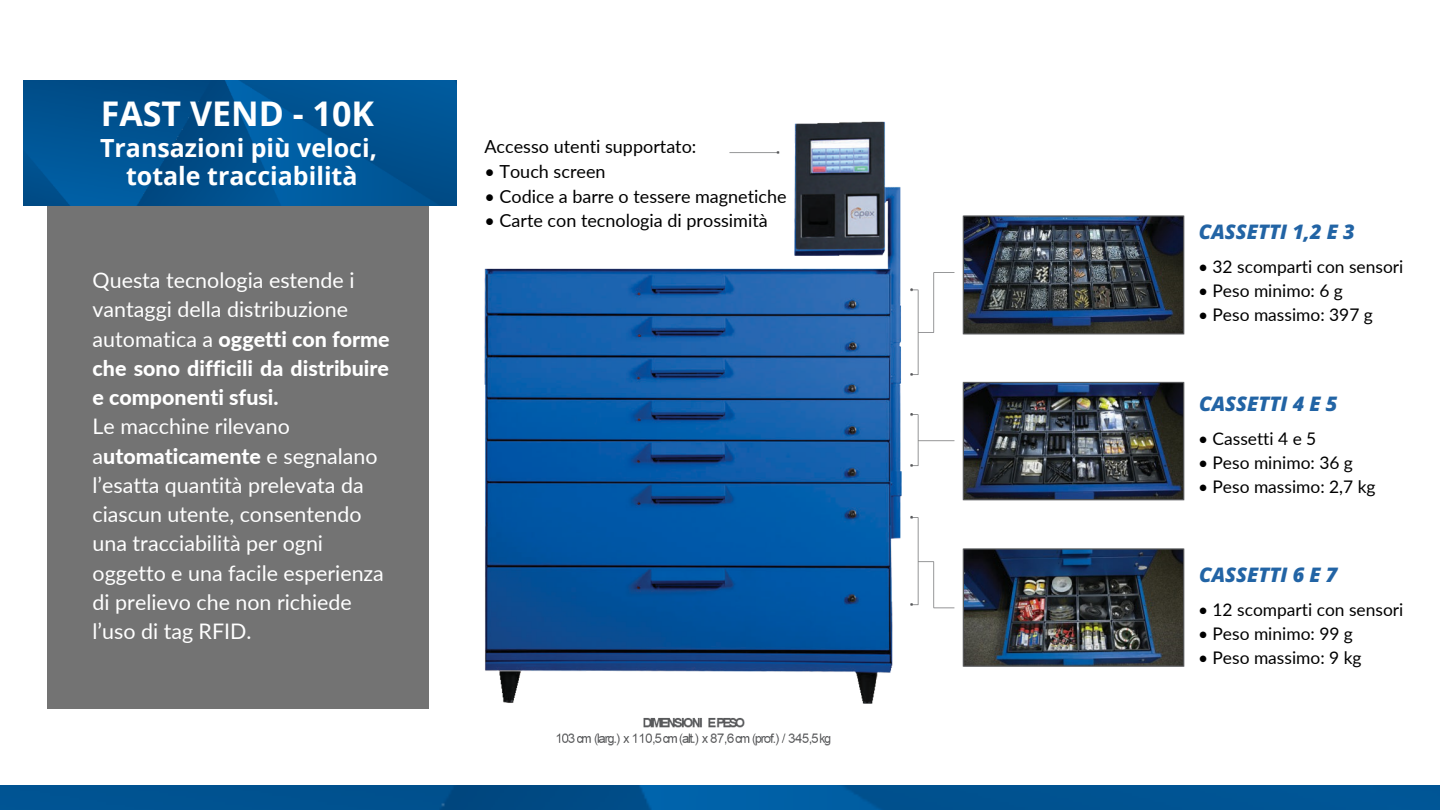
<style>
.page{position:relative;width:1440px;height:810px;background:#fff}
.page>*{position:absolute;margin:0;border:0;box-sizing:border-box;transform-origin:0 0}
.t1{font:700 34px "Open Sans";color:#fff}
.t2{font:700 25px/27.7px "Open Sans";color:#fff;text-align:center}
.t3{font:21.4px/29.2px "Lato";color:#fff}
.t4{font:italic 800 20px "Open Sans";color:#2264a5}
.t5{font:18px "Lato";color:#000}
.t6{font:17.4px "Lato";color:#000}
.s1{font-weight:800}
</style>
<div class="page">
<div style="left:47px;top:143px;width:381px;height:566px;background:#737373"></div>
<img style="left:23px;top:81px;width:434px;height:124px">
<img style="left:484px;top:121px;width:701px;height:625px">
<img style="left:0;top:786px;width:1440px;height:24px">
<h1 class="t1" style="left:101px;top:90px;width:275px">FAST VEND - 10K</h1>
<p class="t2" style="left:100px;top:133px;width:278px">Transazioni più veloci, totale tracciabilità</p>
<p class="t5" style="left:484px;top:135px;width:214px">Accesso utenti supportato:</p>
<p class="t5" style="left:484px;top:160px;width:123px">• Touch screen</p>
<p class="t5" style="left:484px;top:185px;width:304px">• Codice a barre o tessere magnetiche</p>
<p class="t5" style="left:484px;top:210px;width:285px">• Carte con tecnologia di prossimità</p>
<p class="t3" style="left:93px;top:265px;width:299px">Questa tecnologia estende i vantaggi della distribuzione automatica a <span class="s1">oggetti con forme che sono difficili da distribuire e componenti sfusi.</span></p>
<p class="t3" style="left:93px;top:412px;width:293px">Le macchine rilevano a<span class="s1">utomaticamente</span> e segnalano l’esatta quantità prelevata da ciascun utente, consentendo una tracciabilità per ogni oggetto e una facile esperienza di prelievo che non richiede l’uso di tag RFID.</p>
<p class="t4" style="left:1199px;top:218px;width:158px">CASSETTI 1,2 E 3</p>
<p class="t6" style="left:1198px;top:256px;width:207px">• 32 scomparti con sensori</p>
<p class="t6" style="left:1198px;top:280px;width:146px">• Peso minimo: 6 g</p>
<p class="t6" style="left:1198px;top:304px;width:176px">• Peso massimo: 397 g</p>
<p class="t4" style="left:1199px;top:389px;width:140px">CASSETTI 4 E 5</p>
<p class="t6" style="left:1198px;top:428px;width:120px">• Cassetti 4 e 5</p>
<p class="t6" style="left:1198px;top:452px;width:156px">• Peso minimo: 36 g</p>
<p class="t6" style="left:1198px;top:476px;width:179px">• Peso massimo: 2,7 kg</p>
<p class="t4" style="left:1199px;top:561px;width:140px">CASSETTI 6 E 7</p>
<p class="t6" style="left:1198px;top:599px;width:207px">• 12 scomparti con sensori</p>
<p class="t6" style="left:1198px;top:623px;width:156px">• Peso minimo: 99 g</p>
<p class="t6" style="left:1198px;top:647px;width:165px">• Peso massimo: 9 kg</p>
</div>
